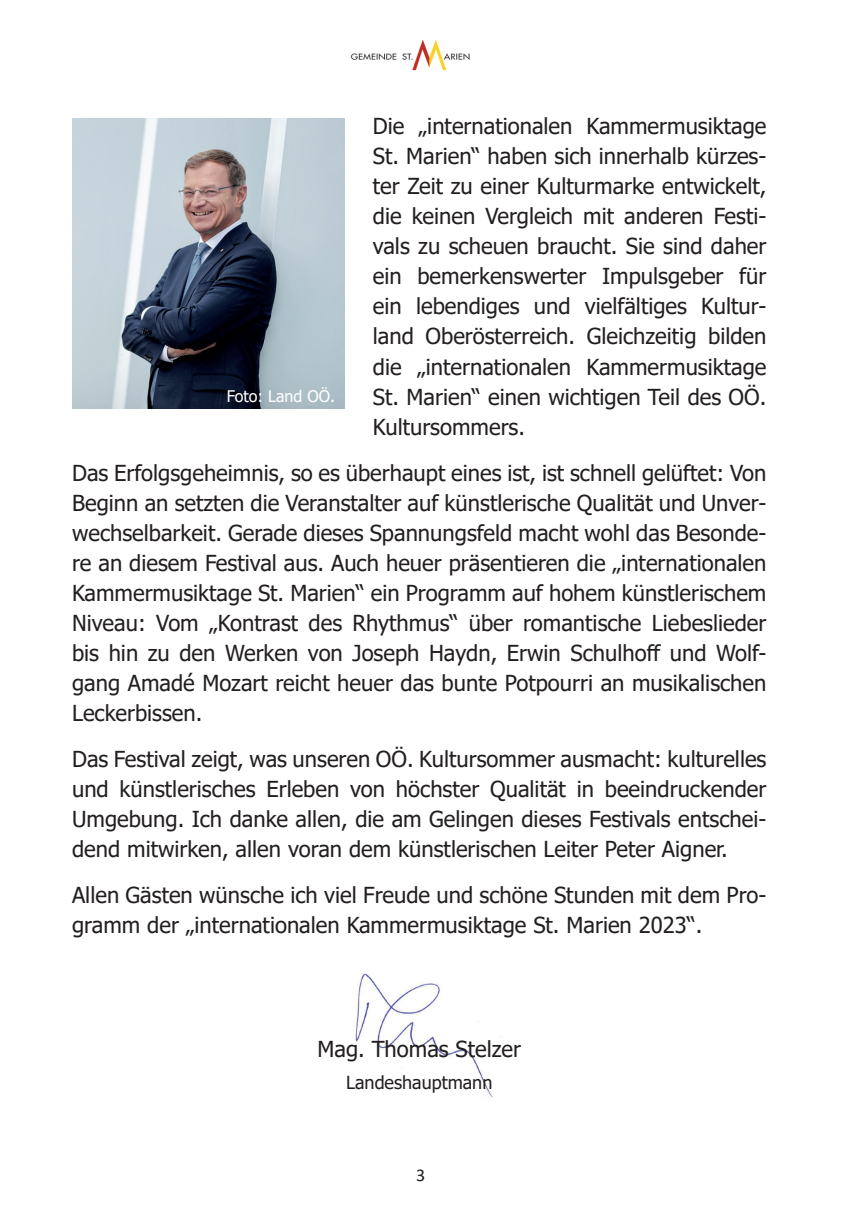
<style>
.page{position:relative;width:857px;height:1225px;background:#fff}
.page>*{position:absolute;margin:0;border:0;box-sizing:border-box;transform-origin:0 0}
.t1{font:22px/30px "Tahoma";color:#231f20;text-align:justify}
.t2{font:18px "Tahoma";color:#231f20}
.t3{font:18px "Calibri";color:#231f20}
.t4{font:16px "Tahoma";color:#fff}
</style>
<div class="page">
<img style="left:350px;top:39px;width:120px;height:32px">
<img style="left:355px;top:973px;width:147px;height:125px">
<img style="left:72px;top:118px;width:272px;height:290px">
<p class="t1" style="left:372px;top:113px;width:395px">Die „internationalen Kammermusiktage St. Marien“ haben sich innerhalb kürzes&shy;ter Zeit zu einer Kulturmarke entwickelt, die keinen Vergleich mit anderen Festi&shy;vals zu scheuen braucht. Sie sind daher ein bemerkenswerter Impulsgeber für ein lebendiges und vielfältiges Kultur&shy;land Oberösterreich. Gleichzeitig bilden die „internationalen Kammermusiktage St. Marien“ einen wichtigen Teil des OÖ.<br>Kultursommers.</p>
<p class="t1" style="left:72px;top:459px;width:695px">Das Erfolgsgeheimnis, so es überhaupt eines ist, ist schnell gelüftet: Von Beginn an setzten die Veranstalter auf künstlerische Qualität und Unver&shy;wechselbarkeit. Gerade dieses Spannungsfeld macht wohl das Besonde&shy;re an diesem Festival aus. Auch heuer präsentieren die „internationalen Kammermusiktage St. Marien“ ein Programm auf hohem künstlerischem Niveau: Vom „Kontrast des Rhythmus“ über romantische Liebeslieder bis hin zu den Werken von Joseph Haydn, Erwin Schulhoff und Wolf&shy;gang Amadé Mozart reicht heuer das bunte Potpourri an musikalischen Leckerbissen.</p>
<p class="t1" style="left:72px;top:745px;width:695px">Das Festival zeigt, was unseren OÖ. Kultursommer ausmacht: kulturelles und künstlerisches Erleben von höchster Qualität in beeindruckender Umgebung. Ich danke allen, die am Gelingen dieses Festivals entschei&shy;dend mitwirken, allen voran dem künstlerischen Leiter Peter Aigner.</p>
<p class="t1" style="left:72px;top:881px;width:695px">Allen Gästen wünsche ich viel Freude und schöne Stunden mit dem Pro&shy;gramm der „internationalen Kammermusiktage St. Marien 2023“.</p>
<p class="t4" style="left:226px;top:385px;width:110px">Foto: Land OÖ.</p>
<p class="t1" style="left:317px;top:1035px;width:205px">Mag. Thomas Stelzer</p>
<p class="t2" style="left:346px;top:1070px;width:148px">Landeshauptmann</p>
<p class="t3" style="left:416px;top:1162px;width:11px">3</p>
</div>
